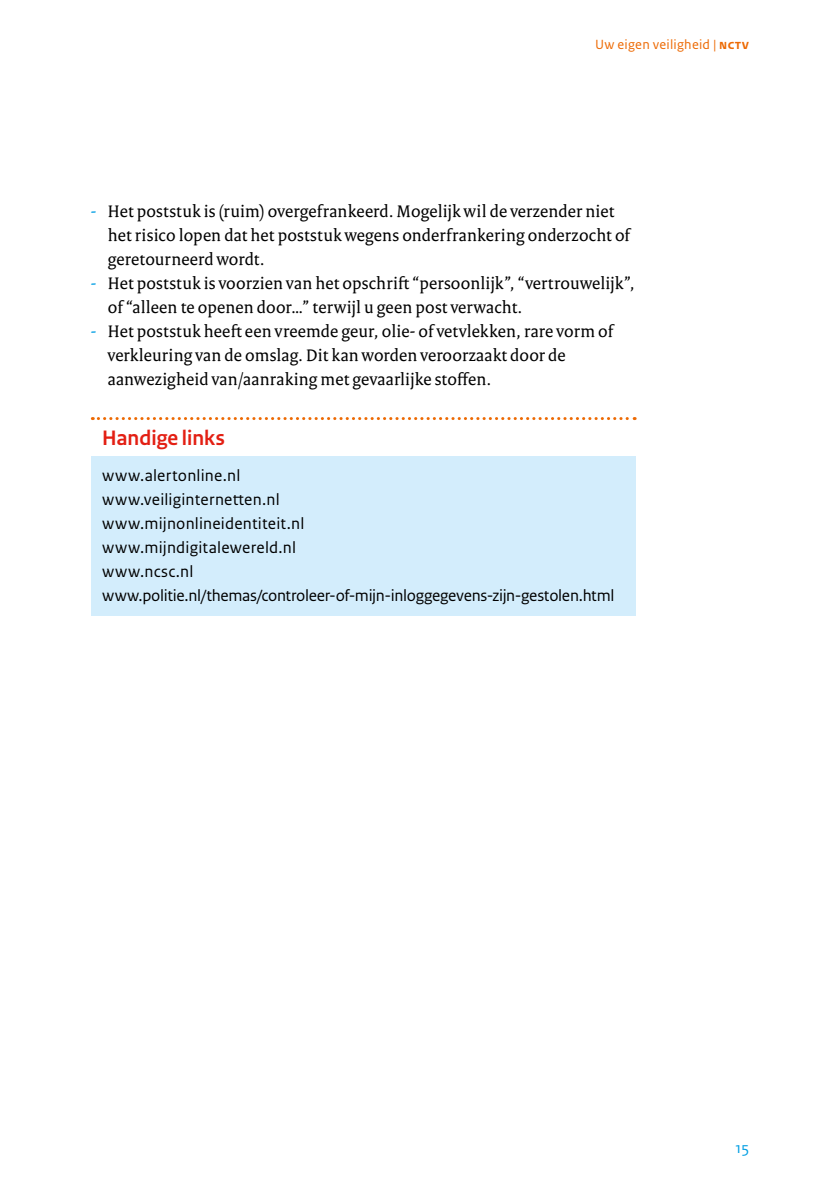
<style>
.page{position:relative;width:840px;height:1191px;background:#fff}
.page>*{position:absolute;margin:0;border:0;box-sizing:border-box;transform-origin:0 0}
.NCTV_KADER_TABEL_-_T{font:700 22px "Rijksoverheid Sans Heading";color:#e31f13}
.t1{font:18px/24px "Rijksoverheid Serif";letter-spacing:.01em;color:#000}
.NCTV-Broodtekst-Blau{font:17px "Rijksoverheid Sans Text";letter-spacing:.005em;color:#000}
.NCTV-Broodtekst-Blau-2{font:17px "Rijksoverheid Sans Text";letter-spacing:-.02em;color:#000}
.NCTV-Broodtekst-Blau-3{font:17px "Rijksoverheid Sans Text";letter-spacing:.025em;color:#000}
.t2{font:16px "Rijksoverheid Sans Text";color:#009ee3}
.t3{font:14px "Rijksoverheid Sans Text";letter-spacing:.02em;color:#ed6a04}
.s1{font-weight:700}
.s2{color:#009ee3}
</style>
<div class="page">
<svg style="left:92px;top:417px;width:542px;height:3px"></svg>
<div style="left:91px;top:456px;width:544px;height:39px;background:#d3edfc"></div>
<div style="left:91px;top:480px;width:544px;height:39px;background:#d3edfc"></div>
<div style="left:91px;top:504px;width:544px;height:39px;background:#d3edfc"></div>
<div style="left:91px;top:528px;width:544px;height:39px;background:#d3edfc"></div>
<div style="left:91px;top:552px;width:544px;height:39px;background:#d3edfc"></div>
<div style="left:91px;top:576px;width:544px;height:39px;background:#d3edfc"></div>
<p class="t3" style="left:595px;top:36px;width:155px">Uw eigen veiligheid | <span class="s1">nctv</span></p>
<p class="t1" style="left:108px;top:199px;width:523px;text-indent:-17px"><span class="s2">-</span> Het poststuk is (ruim) overgefrankeerd. Mogelijk wil de verzender niet het risico lopen dat het poststuk wegens onderfrankering onderzocht of geretourneerd wordt.</p>
<p class="t1" style="left:108px;top:271px;width:528px;text-indent:-17px"><span class="s2">-</span> Het poststuk is voorzien van het opschrift “persoonlijk”, “vertrouwelijk”, of “alleen te openen door…” terwijl u geen post verwacht.</p>
<p class="t1" style="left:108px;top:319px;width:506px;text-indent:-17px"><span class="s2">-</span> Het poststuk heeft een vreemde geur, olie- of vetvlekken, rare vorm of verkleuring van de omslag. Dit kan worden veroorzaakt door de aanwezigheid van/aanraking met gevaarlijke stoffen.</p>
<p class="NCTV_KADER_TABEL_-_T" style="left:102px;top:425px;width:124px">Handige links</p>
<p class="NCTV-Broodtekst-Blau" style="left:102px;top:465px;width:140px">www.alertonline.nl</p>
<p class="NCTV-Broodtekst-Blau" style="left:102px;top:489px;width:179px">www.veiliginternetten.nl</p>
<p class="NCTV-Broodtekst-Blau" style="left:102px;top:513px;width:203px">www.mijnonlineidentiteit.nl</p>
<p class="NCTV-Broodtekst-Blau" style="left:102px;top:537px;width:195px">www.mijndigitalewereld.nl</p>
<p class="NCTV-Broodtekst-Blau-3" style="left:102px;top:561px;width:93px">www.ncsc.nl</p>
<p class="NCTV-Broodtekst-Blau-2" style="left:102px;top:585px;width:513px">www.politie.nl/themas/controleer-of-mijn-inloggegevens-zijn-gestolen.html</p>
<p class="t2" style="left:735px;top:1138px;width:15px">15</p>
</div>
